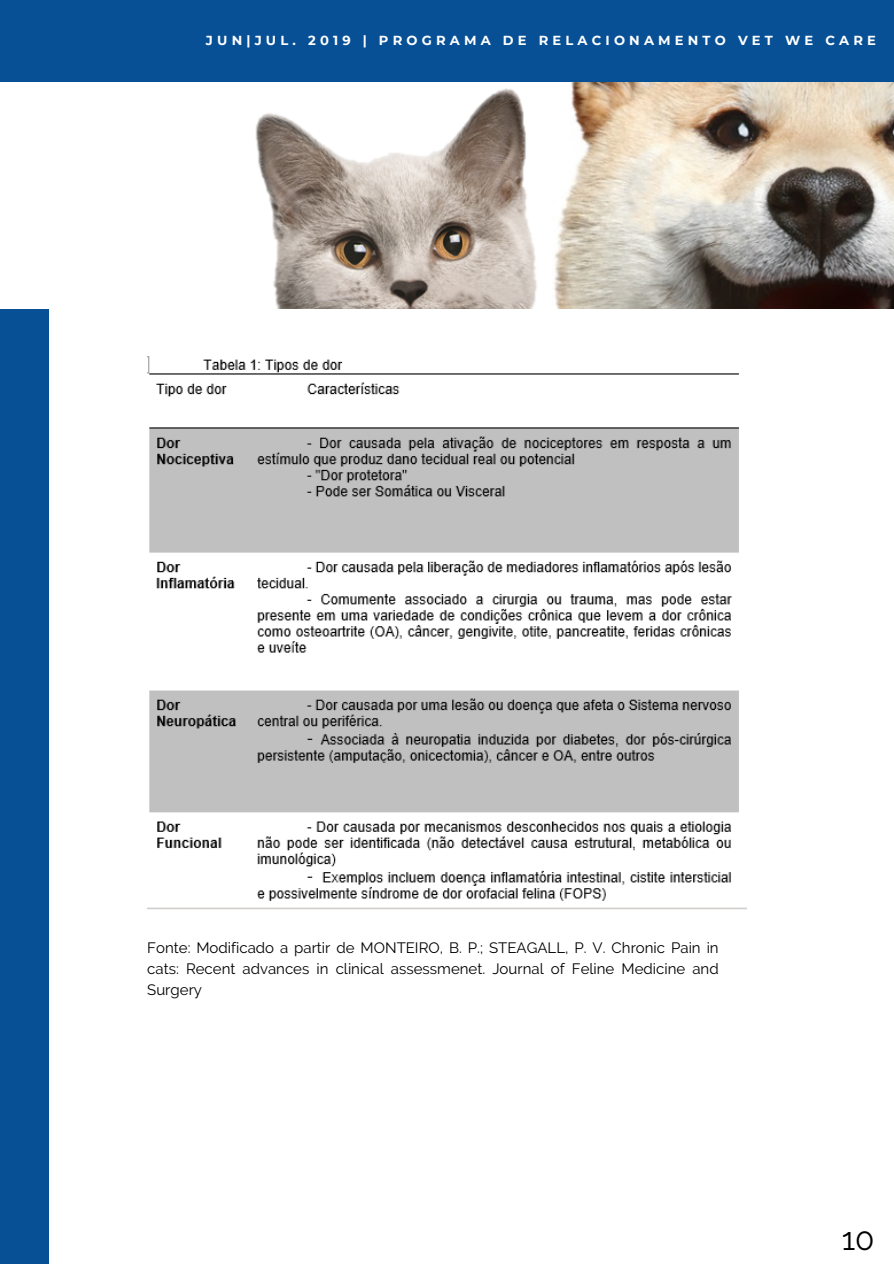
<style>
.page{position:relative;width:894px;height:1264px;background:#fff}
.page>*{position:absolute;margin:0;border:0;box-sizing:border-box;transform-origin:0 0}
.t1{font:31.5px "Raleway";color:#000}
.t2{font:15px/20.9px "Raleway";color:#000;text-align:justify}
.t3{font:700 13.05px "Montserrat";letter-spacing:.32em;color:#fff}
</style>
<div class="page">
<div style="left:0;top:155px;width:49px;height:1108px;background:#075096"></div>
<img style="left:0;top:81px;width:893px;height:227px">
<div style="left:0;top:0;width:893px;height:81px;background:#075096"></div>
<img style="left:147px;top:356px;width:599px;height:553px">
<p class="t3" style="left:206px;top:32px;width:671px">JUN|JUL. 2019 | PROGRAMA DE RELACIONAMENTO VET WE CARE</p>
<p class="t2" style="left:147px;top:937px;width:572px">Fonte: Modificado a partir de MONTEIRO, B. P.; STEAGALL, P. V. Chronic Pain in cats: Recent advances in clinical assessmenet. Journal of Feline Medicine and Surgery</p>
<h1 class="t1" style="left:841px;top:1220px;width:34px">10</h1>
</div>
